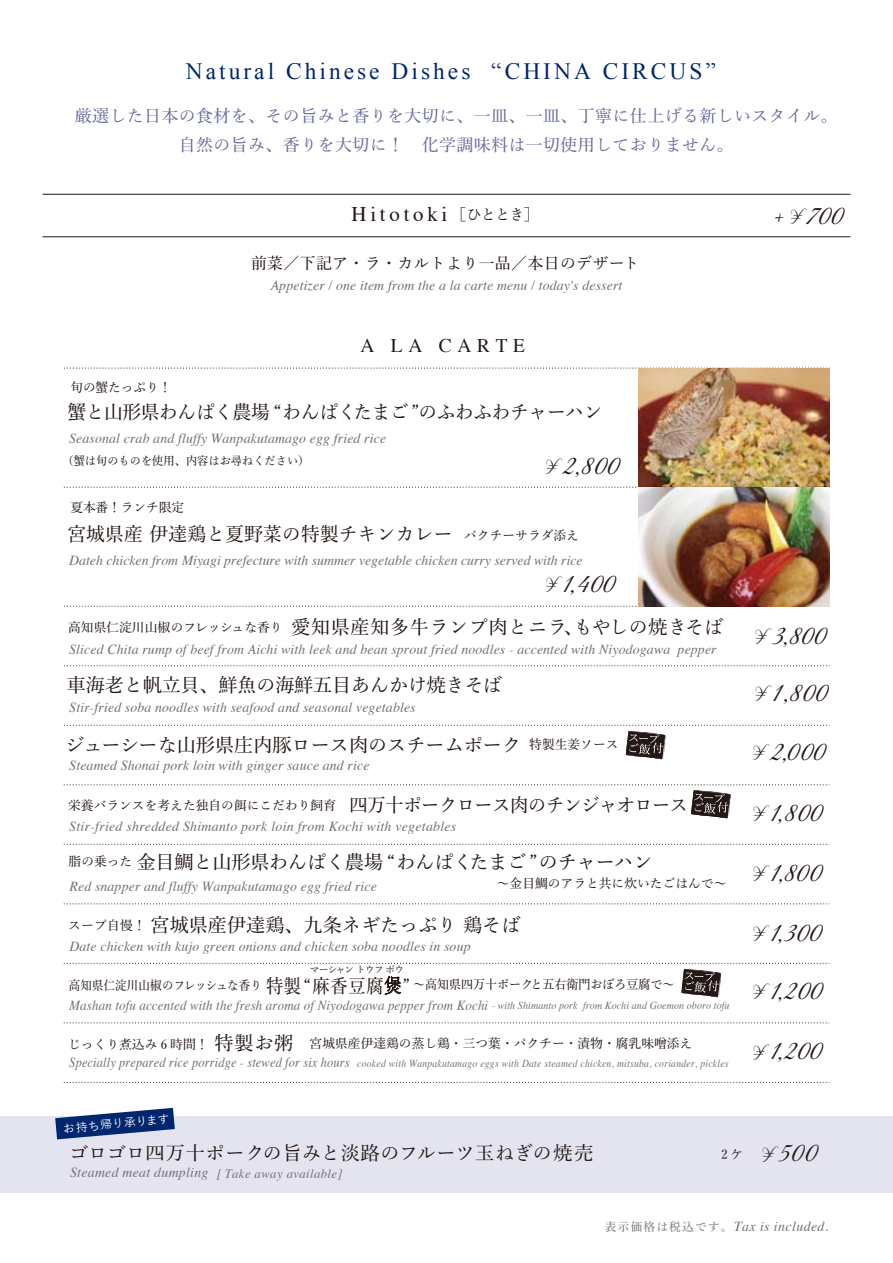
<style>
.page{position:relative;width:893px;height:1263px;background:#fff}
.page>*{position:absolute;margin:0;border:0;box-sizing:border-box;transform-origin:0 0}
.t1{font:28.35px/61.1px "Great Vibes";letter-spacing:-.025em;color:#231815}
.t2{font:23.4px "Times New Roman";letter-spacing:.13em;color:#00266e}
.t3{font:20.85px "Times";letter-spacing:.18em;color:#231815}
.t4{font:500 19.2px "Yu Min";letter-spacing:-.01em;color:#231815}
.t5{font:500 19.2px "Yu Min";letter-spacing:.04em;color:#231815}
.t6{font:500 19.2px "Yu Min";letter-spacing:.03em;color:#231815}
.t7{font:500 19.2px "Yu Min";letter-spacing:.01em;color:#231815}
.t8{font:500 19.2px "Yu Min";letter-spacing:-.01em;color:#231815;scale:.95 1}
.t9{font:19.2px "Times";letter-spacing:.3em;color:#231815}
.t10{font:500 16.95px/29.7px "Yu Min";letter-spacing:.02em;color:#65689d;text-align:center}
.t11{font:500 15.9px "Yu Min";letter-spacing:.02em;color:#231815}
.t12{font:italic 13.8px "Times";letter-spacing:.01em;color:#727172}
.t13{font:italic 13.8px "Times";letter-spacing:.01em;color:#727172;scale:.94 1}
.t14{font:italic 13.8px "Times";letter-spacing:.01em;color:#727172;scale:.9 1}
.t15{font:italic 13.8px "Times";letter-spacing:.03em;color:#727172}
.t16{font:500 12.75px "Yu Min";color:#231815}
.t17{font:500 12.75px "Yu Min";color:#231815;scale:.9 1}
.t18{font:italic 12.75px "Times";letter-spacing:.03em;color:#727172}
.t19{font:500 12.75px "Yu Min";color:#231815;scale:.96 1}
.t20{font:500 11.7px "Yu Min";color:#231815;scale:.96 1}
.t21{font:500 11.7px "Yu Go";color:#fff}
.t22{font:italic 10.65px "Times";letter-spacing:.03em;color:#727172;scale:.9 1}
.t23{font:500 9.6px "Yu Min";letter-spacing:-.07em;color:#231815}
.s1{font-family:"Yu Min";font-weight:500;font-size:15.15px}
.s2{font-size:23.85px}
.s3{font-size:12.75px}
.s4{font-size:19.2px}
.s5{font-size:10.65px}
.s6{font-family:"Yu Min";font-weight:500;font-style:normal;font-size:11.7px}
</style>
<div class="page">
<div style="left:0;top:1116px;width:893px;height:77px;background:#e4e4f0"></div>
<hr style="left:43px;top:194px;width:807px;height:1px;background:#231815">
<hr style="left:43px;top:237px;width:807px;height:1px;background:#231815">
<svg style="left:64px;top:844px;width:765px;height:1px"></svg>
<svg style="left:64px;top:903px;width:765px;height:1px"></svg>
<svg style="left:64px;top:1023px;width:765px;height:1px"></svg>
<svg style="left:64px;top:1082px;width:765px;height:1px"></svg>
<svg style="left:64px;top:963px;width:765px;height:34px"></svg>
<svg style="left:64px;top:784px;width:765px;height:35px"></svg>
<svg style="left:64px;top:368px;width:573px;height:1px"></svg>
<svg style="left:64px;top:606px;width:765px;height:1px"></svg>
<svg style="left:64px;top:665px;width:765px;height:1px"></svg>
<svg style="left:64px;top:725px;width:765px;height:34px"></svg>
<img style="left:638px;top:368px;width:191px;height:238px">
<svg style="left:64px;top:487px;width:765px;height:1px"></svg>
<svg style="left:55px;top:1108px;width:120px;height:31px"></svg>
<h2 class="t2" style="left:186px;top:55px;width:532px">Natural Chinese Dishes “CHINA CIRCUS”</h2>
<p class="t10" style="left:75px;top:99px;width:764px">厳選した日本の食材を、その旨みと香りを大切に、一皿、一皿、丁寧に仕上げる新しいスタイル。自然の旨み、香りを大切に！　化学調味料は一切使用しておりません。</p>
<h3 class="t3" style="left:352px;top:194px;width:189px">Hitotoki<span class="s1">［ひととき］</span></h3>
<h1 class="t1" style="left:772px;top:187px;width:74px"><span class="s2">+ ¥</span>700</h1>
<p class="t11" style="left:251px;top:249px;width:390px">前菜／下記ア・ラ・カルトより一品／本日のデザート</p>
<p class="t12" style="left:271px;top:273px;width:353px">Appetizer / one item from the a la carte menu / today's dessert</p>
<h3 class="t9" style="left:361px;top:328px;width:166px">A LA CARTE</h3>
<p class="t16" style="left:70px;top:376px;width:103px">旬の蟹たっぷり！</p>
<h3 class="t4" style="left:67px;top:395px;width:537px">蟹と山形県わんぱく農場 “わんぱくたまご”のふわふわチャーハン</h3>
<h1 class="t1" style="left:545px;top:437px;width:77px"><span class="s2">¥</span>2,800</h1>
<p class="t12" style="left:69px;top:427px;width:318px">Seasonal crab and fluffy Wanpakutamago egg fried rice</p>
<p class="t20" style="left:63px;top:450px;width:259px">（蟹は旬のものを使用、内容はお尋ねください）</p>
<p class="t16" style="left:70px;top:496px;width:115px">夏本番！ランチ限定</p>
<h3 class="t7" style="left:67px;top:516px;width:387px">宮城県産 伊達鶏と夏野菜の特製チキンカレー</h3>
<p class="t16" style="left:464px;top:524px;width:116px">パクチーサラダ添え</p>
<p class="t12" style="left:69px;top:549px;width:515px">Dateh chicken from Miyagi prefecture with summer vegetable chicken curry served with rice</p>
<p class="t16" style="left:68px;top:615px;width:216px">高知県仁淀川山椒のフレッシュな香り</p>
<h1 class="t1" style="left:545px;top:555px;width:73px"><span class="s2">¥</span>1,400</h1>
<h3 class="t6" style="left:291px;top:609px;width:433px">愛知県産知多牛ランプ肉とニラ、もやしの焼きそば</h3>
<p class="t12" style="left:69px;top:638px;width:649px">Sliced Chita rump of beef from Aichi with leek and bean sprout fried noodles - accented with Niyodogawa pepper</p>
<h1 class="t1" style="left:754px;top:607px;width:75px"><span class="s2">¥</span>3,800</h1>
<h3 class="t4" style="left:67px;top:667px;width:437px">車海老と帆立貝、鮮魚の海鮮五目あんかけ焼きそば</h3>
<h1 class="t1" style="left:754px;top:664px;width:76px"><span class="s2">¥</span>1,800</h1>
<p class="t12" style="left:69px;top:695px;width:348px">Stir-fried soba noodles with seafood and seasonal vegetables</p>
<h3 class="t4" style="left:66px;top:727px;width:457px">ジューシーな山形県庄内豚ロース肉のスチームポーク</h3>
<p class="t12" style="left:69px;top:753px;width:302px">Steamed Shonai pork loin with ginger sauce and rice</p>
<p class="t16" style="left:529px;top:733px;width:91px">特製生姜ソース</p>
<p class="t16" style="left:68px;top:793px;width:269px">栄養バランスを考えた独自の餌にこだわり飼育</p>
<h3 class="t8" style="left:349px;top:787px;width:358px">四万十ポークロース肉のチンジャオロース</h3>
<p class="t12" style="left:69px;top:814px;width:388px">Stir-fried shredded Shimanto pork loin from Kochi with vegetables</p>
<h3 class="t4" style="left:69px;top:844px;width:586px"><span class="s3">脂の乗った</span>金目鯛と山形県わんぱく農場 “わんぱくたまご”のチャーハン</h3>
<p class="t12" style="left:70px;top:874px;width:309px">Red snapper and fluffy Wanpakutamago egg fried rice</p>
<p class="t16" style="left:497px;top:871px;width:231px">～金目鯛のアラと共に炊いたごはんで～</p>
<h3 class="t4" style="left:68px;top:907px;width:454px"><span class="s3">スープ自慢！</span>宮城県産伊達鶏、九条ネギたっぷり 鶏そば</h3>
<p class="t12" style="left:69px;top:934px;width:403px">Date chicken with kujo green onions and chicken soba noodles in soup</p>
<p class="t23" style="left:310px;top:961px;width:96px">マーシャン トウフ ボウ</p>
<p class="t17" style="left:69px;top:973px;width:674px">高知県仁淀川山椒のフレッシュな香り <span class="s4">特製“麻香豆腐 ”</span> ～高知県四万十ポークと五右衛門おぼろ豆腐で～</p>
<p class="t13" style="left:69px;top:994px;width:704px">Mashan tofu accented with the fresh aroma of Niyodogawa pepper from Kochi <span class="s5">- with Shimanto pork from Kochi and Goemon oboro tofu</span></p>
<p class="t16" style="left:68px;top:1032px;width:142px">じっくり煮込み 6 時間！</p>
<h3 class="t4" style="left:215px;top:1025px;width:80px">特製お粥</h3>
<p class="t16" style="left:310px;top:1031px;width:384px">宮城県産伊達鶏の蒸し鶏・三つ葉・パクチー・漬物・腐乳味噌添え</p>
<p class="t14" style="left:69px;top:1051px;width:313px">Specially prepared rice porridge - stewed for six hours</p>
<p class="t22" style="left:357px;top:1054px;width:414px">cooked with Wanpakutamago eggs with Date steamed chicken, mitsuba, coriander, pickles</p>
<h1 class="t1" style="left:752px;top:723px;width:76px"><span class="s2">¥</span>2,000 <span class="s2">¥</span>1,800</h1>
<h1 class="t1" style="left:752px;top:844px;width:73px"><span class="s2">¥</span>1,800</h1>
<h1 class="t1" style="left:752px;top:905px;width:73px;line-height:58.1px"><span class="s2">¥</span>1,300 <span class="s2">¥</span>1,200</h1>
<h1 class="t1" style="left:752px;top:1022px;width:73px"><span class="s2">¥</span>1,200</h1>
<p class="t21" style="left:62px;top:1117px;width:108px;rotate:-5deg">お持ち帰り承ります</p>
<h3 class="t5" style="left:69px;top:1135px;width:526px">ゴロゴロ四万十ポークの旨みと淡路のフルーツ玉ねぎの焼売</h3>
<p class="t12" style="left:70px;top:1160px;width:140px">Steamed meat dumpling</p>
<p class="t18" style="left:217px;top:1162px;width:127px">[ Take away available]</p>
<p class="t19" style="left:722px;top:1142px;width:24px">2 ケ</p>
<h1 class="t1" style="left:761px;top:1124px;width:59px"><span class="s2">¥</span>500</h1>
<p class="t15" style="left:605px;top:1214px;width:225px"><span class="s6">表示価格は税込です。</span>Tax is included.</p>
</div>
